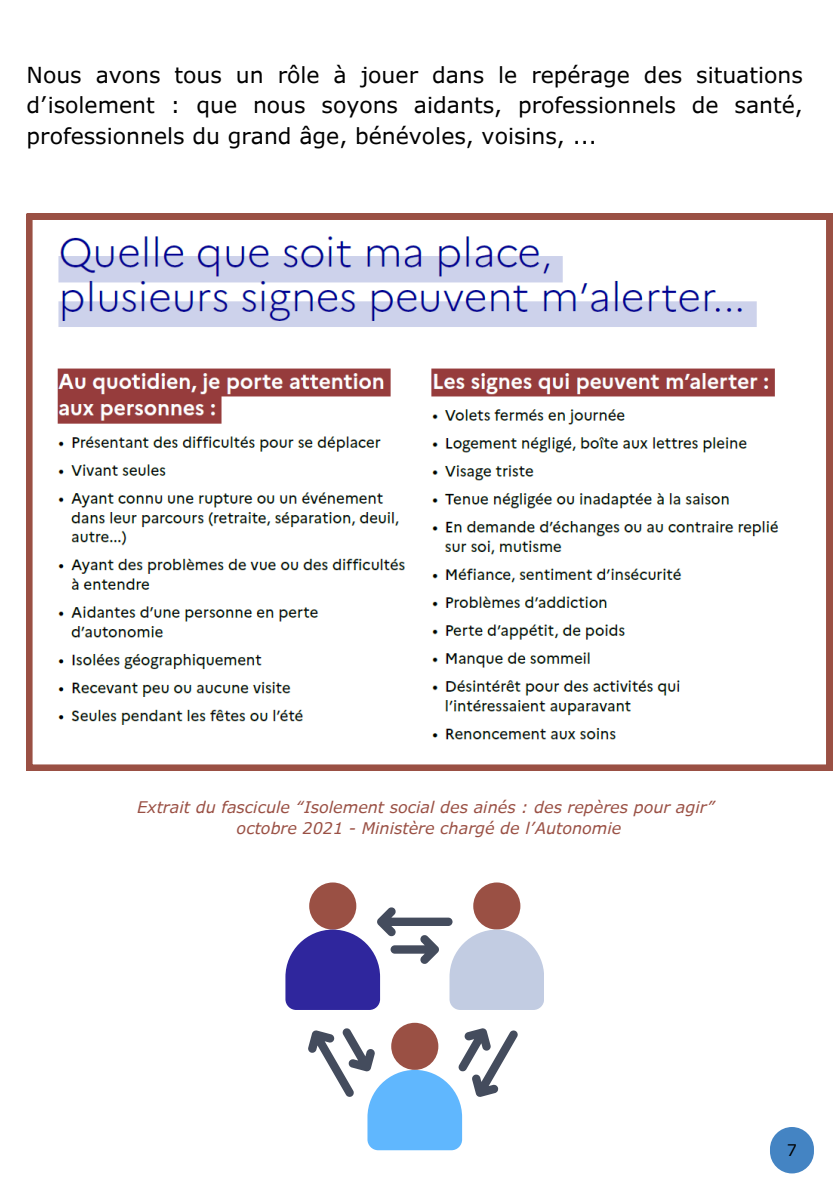
<style>
.page{position:relative;width:839px;height:1191px;background:#fff}
.page>*{position:absolute;margin:0;border:0;box-sizing:border-box;transform-origin:0 0}
.t1{font:22px/30.4px "Verdana Pro";color:#000;text-align:justify}
.t2{font:italic 16px "Verdana Pro";color:#9a5044}
.t3{font:16px "Verdana Pro";color:#000}
</style>
<div class="page">
<div style="left:770px;top:1127px;width:43px;height:46px;background:#4484c3;border-radius:22px"></div>
<svg style="left:27px;top:214px;width:805px;height:556px"></svg>
<div style="left:391px;top:1023px;width:47px;height:47px;background:#9a5044;border-radius:50%"></div>
<svg style="left:308px;top:1028px;width:210px;height:122px"></svg>
<div style="left:309px;top:882px;width:47px;height:48px;background:#9a5044;border-radius:50%"></div>
<div style="left:473px;top:882px;width:47px;height:48px;background:#9a5044;border-radius:50%"></div>
<svg style="left:285px;top:907px;width:258px;height:103px"></svg>
<p class="t1" style="left:27px;top:59px;width:777px">Nous avons tous un rôle à jouer dans le repérage des situations d’isolement : que nous soyons aidants, professionnels de santé, professionnels du grand âge, bénévoles, voisins, ...</p>
<p class="t2" style="left:137px;top:797px;width:579px">Extrait du fascicule “Isolement social des ainés : des repères pour agir”</p>
<p class="t2" style="left:237px;top:818px;width:386px">octobre 2021 - Ministère chargé de l’Autonomie</p>
<h1 class="t3" style="left:786px;top:1139px;width:12px">7</h1>
</div>
